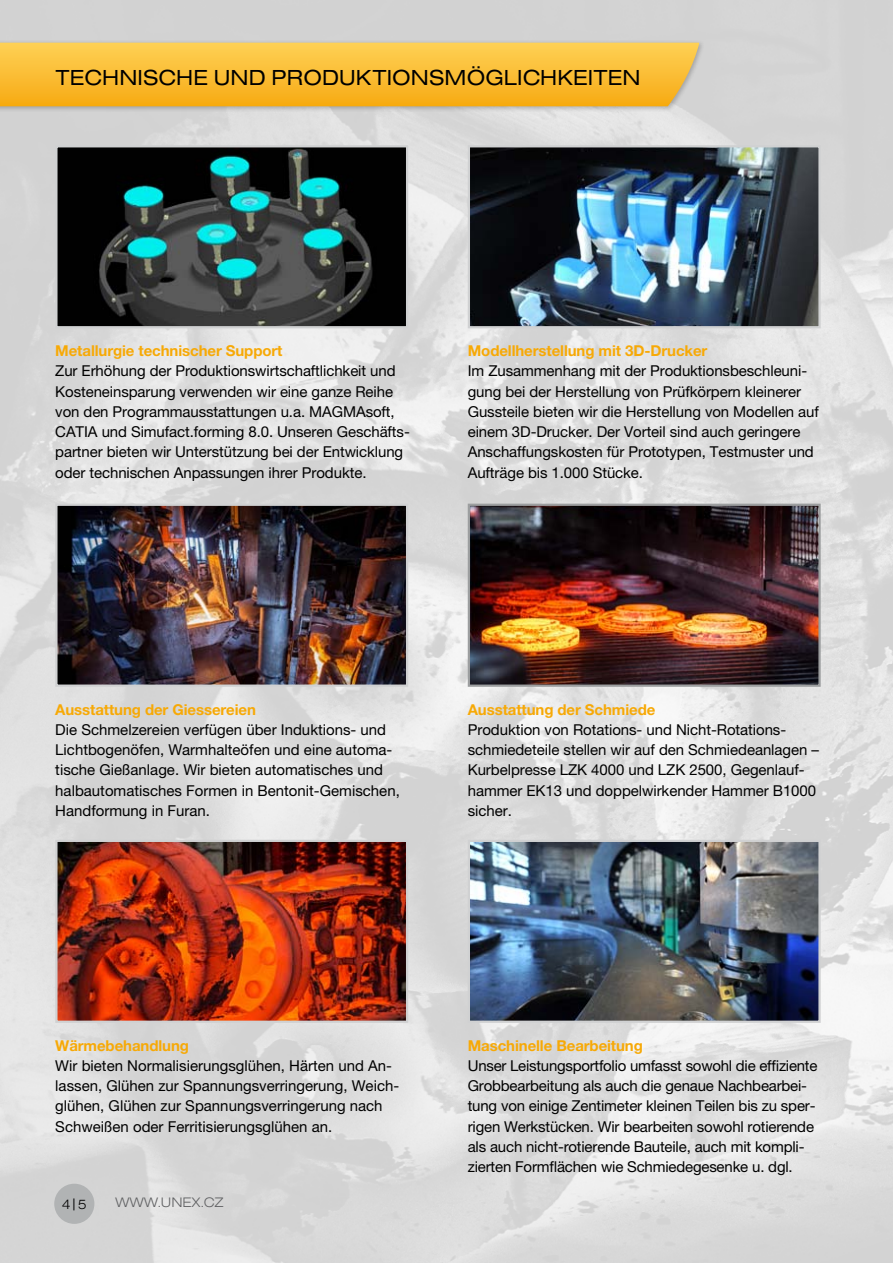
<style>
.page{position:relative;width:893px;height:1263px;background:#fff}
.page>*{position:absolute;margin:0;border:0;box-sizing:border-box;transform-origin:0 0}
.t1{font:22.5px "Nimbus San DEE Regu Exte";letter-spacing:.005em;color:#000}
.t2{font:15px/20.2px "Helvetica Neue LT Pro";letter-spacing:-.005em;color:#000}
.t3{font:700 15px "Helvetica Neue LT Pro";letter-spacing:-.005em;color:#f7a906}
.t4{font:14.25px "Nimbus San DEE Ligh Exte";letter-spacing:-.005em;color:#5f6062}
.t5{font:14.25px "Nimbus San DEE Ligh Exte";color:#000}
</style>
<div class="page">
<img style="left:0;top:0;width:893px;height:1263px">
<div style="left:0;top:39px;width:705px;height:73px;background:#000;opacity:.22"></div>
<svg style="left:0;top:43px;width:699px;height:63px;background:#f9bd37"></svg>
<div style="left:54px;top:1184px;width:40px;height:40px;background:#b1b3b4;border-radius:50%"></div>
<img style="left:58px;top:507px;width:347px;height:177px">
<div style="left:55px;top:504px;width:353px;height:183px;border:2px solid #d0d1d2"></div>
<img style="left:58px;top:843px;width:347px;height:177px">
<div style="left:55px;top:840px;width:353px;height:183px;border:2px solid #d0d1d2"></div>
<img style="left:471px;top:507px;width:347px;height:177px">
<div style="left:468px;top:504px;width:353px;height:183px;border:2px solid #9c9e9f"></div>
<img style="left:471px;top:843px;width:347px;height:177px">
<div style="left:468px;top:840px;width:353px;height:183px;border:2px solid #d0d1d2"></div>
<img style="left:471px;top:148px;width:347px;height:177px">
<div style="left:468px;top:145px;width:353px;height:183px;border:2px solid #d0d1d2"></div>
<img style="left:58px;top:148px;width:347px;height:177px">
<div style="left:55px;top:145px;width:353px;height:183px;border:2px solid #d0d1d2"></div>
<h1 class="t1" style="left:56px;top:65px;width:587px">TECHNISCHE UND PRODUKTIONSMÖGLICHKEITEN</h1>
<p class="t3" style="left:55px;top:341px;width:229px">Metallurgie technischer Support</p>
<p class="t2" style="left:55px;top:361px;width:356px">Zur Erhöhung der Produktionswirtschaftlichkeit und Kosteneinsparung verwenden wir eine ganze Reihe von den Programmausstattungen u.a. MAGMAsoft, CATIA und Simufact.forming 8.0. Unseren Geschäfts&shy;partner bieten wir Unterstützung bei der Entwicklung oder technischen Anpassungen ihrer Produkte.</p>
<p class="t3" style="left:468px;top:341px;width:241px">Modellherstellung mit 3D-Drucker</p>
<p class="t2" style="left:468px;top:361px;width:353px">Im Zusammenhang mit der Produktionsbeschleuni&shy;gung bei der Herstellung von Prüfkörpern kleinerer Gussteile bieten wir die Herstellung von Modellen auf einem 3D-Drucker. Der Vorteil sind auch geringere Anschaffungskosten für Prototypen, Testmuster und Aufträge bis 1.000 Stücke.</p>
<p class="t3" style="left:55px;top:700px;width:202px">Ausstattung der Giessereien</p>
<p class="t2" style="left:55px;top:719px;width:346px">Die Schmelzereien verfügen über Induktions- und Lichtbogenöfen, Warmhalteöfen und eine automa&shy;tische Gießanlage. Wir bieten automatisches und halbautomatisches Formen in Bentonit-Gemischen, Handformung in Furan.</p>
<p class="t3" style="left:468px;top:700px;width:189px">Ausstattung der Schmiede</p>
<p class="t2" style="left:468px;top:719px;width:353px">Produktion von Rotations- und Nicht-Rotations&shy;schmiedeteile stellen wir auf den Schmiedeanlagen – Kurbelpresse LZK 4000 und LZK 2500, Gegenlauf&shy;hammer EK13 und doppelwirkender Hammer B1000 sicher.</p>
<p class="t3" style="left:55px;top:1036px;width:135px">Wärmebehandlung</p>
<p class="t2" style="left:55px;top:1055px;width:345px">Wir bieten Normalisierungsglühen, Härten und An&shy;lassen, Glühen zur Spannungsverringerung, Weich&shy;glühen, Glühen zur Spannungsverringerung nach Schweißen oder Ferritisierungsglühen an.</p>
<p class="t5" style="left:62px;top:1196px;width:26px">4|5</p>
<p class="t4" style="left:115px;top:1194px;width:110px">WWW.UNEX.CZ</p>
<p class="t3" style="left:468px;top:1036px;width:177px">Maschinelle Bearbeitung</p>
<p class="t2" style="left:468px;top:1055px;width:351px">Unser Leistungsportfolio umfasst sowohl die effiziente Grobbearbeitung als auch die genaue Nachbearbei&shy;tung von einige Zentimeter kleinen Teilen bis zu sper&shy;rigen Werkstücken. Wir bearbeiten sowohl rotierende als auch nicht-rotierende Bauteile, auch mit kompli&shy;zierten Formflächen wie Schmiedegesenke u. dgl.</p>
</div>
